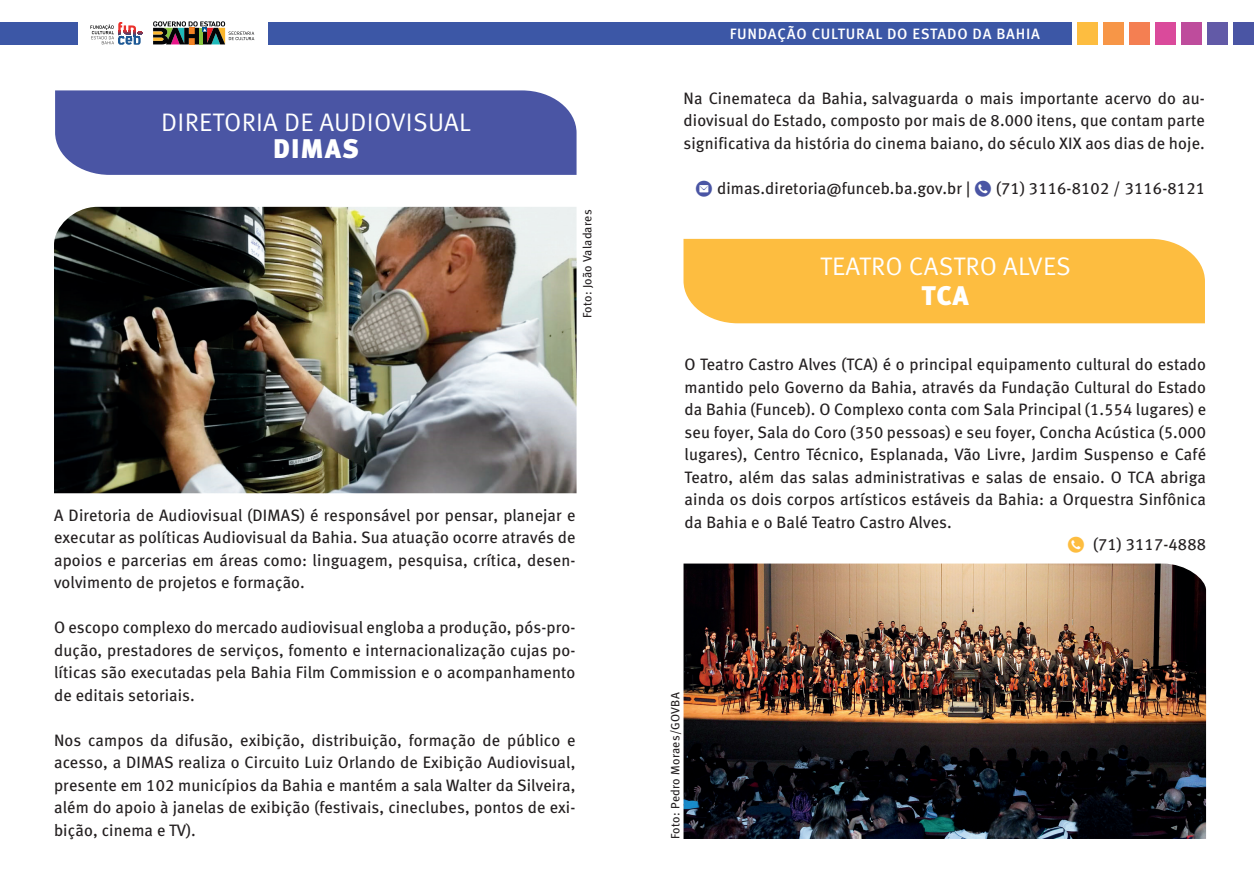
<style>
.page{position:relative;width:1259px;height:893px;background:#fff}
.page>*{position:absolute;margin:0;border:0;box-sizing:border-box;transform-origin:0 0}
.t1{font:900 27px "Meta Pro";letter-spacing:.035em;color:#fff}
.t2{font:25.35px "Meta Pro";letter-spacing:.01em;color:#fff}
.t3{font:16.5px/22.5px "Meta Book LF";letter-spacing:.01em;color:#231f20;text-align:justify}
.t4{font:500 15px "Meta Pro";letter-spacing:.05em;color:#fff}
.t5{font:12px "Meta Book LF";letter-spacing:.02em;color:#231f20}
.s1{font-family:"typeecon";color:#4a55a4}
.s2{font-family:"typeecon";color:#fdbd40}
</style>
<div class="page">
<div style="left:268px;top:22px;width:803px;height:23px;background:#3c57a6"></div>
<div style="left:0;top:22px;width:78px;height:23px;background:#3c57a6"></div>
<div style="left:1155px;top:22px;width:20px;height:23px;background:#da4a9b"></div>
<div style="left:1233px;top:22px;width:21px;height:23px;background:#4a55a4"></div>
<div style="left:1128px;top:22px;width:21px;height:23px;background:#f47f52"></div>
<div style="left:1207px;top:22px;width:21px;height:23px;background:#625aa7"></div>
<div style="left:1102px;top:22px;width:21px;height:23px;background:#f79647"></div>
<div style="left:1181px;top:22px;width:21px;height:23px;background:#be4c9c"></div>
<div style="left:1076px;top:22px;width:21px;height:23px;background:#fdbd40"></div>
<svg style="left:118px;top:22px;width:18px;height:8px"></svg>
<svg style="left:118px;top:36px;width:23px;height:9px"></svg>
<svg style="left:90px;top:25px;width:24px;height:19px"></svg>
<svg style="left:153px;top:21px;width:101px;height:23px"></svg>
<div style="left:55px;top:90px;width:521px;height:85px;background:#4a55a4"></div>
<img style="left:54px;top:207px;width:522px;height:286px">
<div style="left:683px;top:239px;width:522px;height:84px;background:#fdbd40"></div>
<img style="left:683px;top:564px;width:523px;height:275px">
<h2 class="t2" style="left:161px;top:106px;width:311px">DIRETORIA DE AUDIOVISUAL</h2>
<h1 class="t1" style="left:273px;top:132px;width:87px">DIMAS</h1>
<p class="t5" style="left:580px;top:318px;width:110px;rotate:-90deg">Foto: João Valadares</p>
<p class="t3" style="left:54px;top:503px;width:523px">A Diretoria de Audiovisual (DIMAS) é responsável por pensar, planejar e executar as políticas Audiovisual da Bahia. Sua atuação ocorre através de apoios e parcerias em áreas como: linguagem, pesquisa, crítica, desen&shy;volvimento de projetos e formação.</p>
<p class="t3" style="left:54px;top:616px;width:523px">O escopo complexo do mercado audiovisual engloba a produção, pós-pro&shy;dução, prestadores de serviços, fomento e internacionalização cujas po&shy;líticas são executadas pela Bahia Film Commission e o acompanhamento de editais setoriais.</p>
<p class="t3" style="left:54px;top:728px;width:523px">Nos campos da difusão, exibição, distribuição, formação de público e acesso, a DIMAS realiza o Circuito Luiz Orlando de Exibição Audiovisual, presente em 102 municípios da Bahia e mantém a sala Walter da Silveira, além do apoio à janelas de exibição (festivais, cineclubes, pontos de exi&shy;bição, cinema e TV).</p>
<p class="t4" style="left:730px;top:25px;width:311px">FUNDAÇÃO CULTURAL DO ESTADO DA BAHIA</p>
<p class="t3" style="left:683px;top:87px;width:523px">Na Cinemateca da Bahia, salvaguarda o mais importante acervo do au&shy;diovisual do Estado, composto por mais de 8.000 itens, que contam parte significativa da história do cinema baiano, do século XIX aos dias de hoje.</p>
<p class="t3" style="left:695px;top:177px;width:511px"><span class="s1">E</span> dimas.diretoria@funceb.ba.gov.br | <span class="s1">N</span> (71) 3116-8102 / 3116-8121</p>
<h2 class="t2" style="left:820px;top:250px;width:252px">TEATRO CASTRO ALVES</h2>
<h1 class="t1" style="left:921px;top:278px;width:49px">TCA</h1>
<p class="t3" style="left:684px;top:353px;width:523px">O Teatro Castro Alves (TCA) é o principal equipamento cultural do estado</p>
<p class="t3" style="left:684px;top:376px;width:523px">mantido pelo Governo da Bahia, através da Fundação Cultural do Estado</p>
<p class="t3" style="left:684px;top:398px;width:523px">da Bahia (Funceb). O Complexo conta com Sala Principal (1.554 lugares) e</p>
<p class="t3" style="left:684px;top:421px;width:523px">seu foyer, Sala do Coro (350 pessoas) e seu foyer, Concha Acústica (5.000</p>
<p class="t3" style="left:684px;top:443px;width:523px">lugares), Centro Técnico, Esplanada, Vão Livre, Jardim Suspenso e Café</p>
<p class="t3" style="left:684px;top:466px;width:523px">Teatro, além das salas administrativas e salas de ensaio. O TCA abriga</p>
<p class="t3" style="left:684px;top:488px;width:523px">ainda os dois corpos artísticos estáveis da Bahia: a Orquestra Sinfônica</p>
<p class="t3" style="left:684px;top:511px;width:269px">da Bahia e o Balé Teatro Castro Alves.</p>
<p class="t3" style="left:1067px;top:533px;width:140px"><span class="s2">N</span> (71) 3117-4888</p>
<p class="t5" style="left:668px;top:839px;width:148px;rotate:-90deg">Foto: Pedro Moraes/GOVBA</p>
</div>
